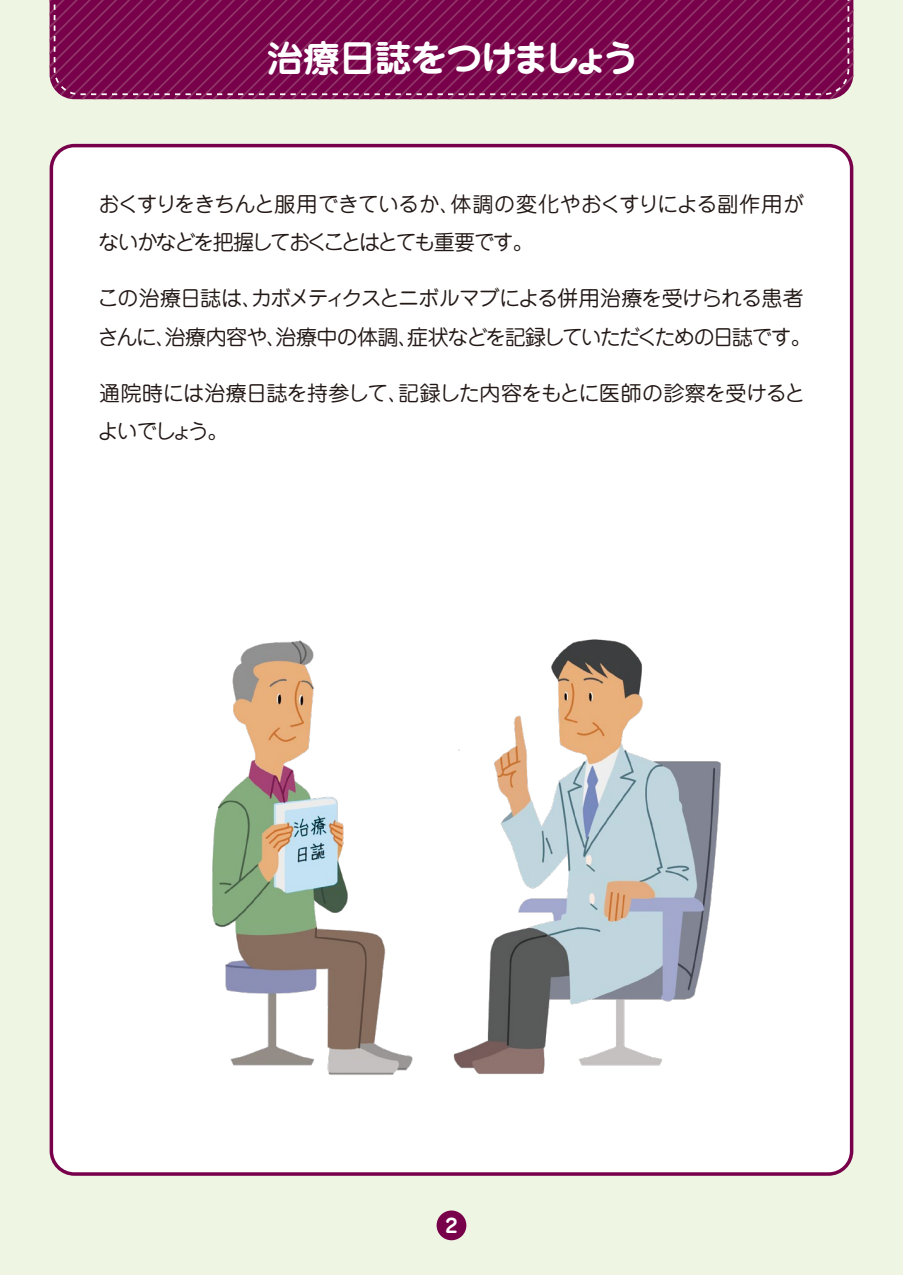
<style>
.page{position:relative;width:903px;height:1275px;background:#eef5e3}
.page>*{position:absolute;margin:0;border:0;box-sizing:border-box;transform-origin:0 0}
.t1{font:700 36.75px "Jun 501 Pro";letter-spacing:-.045em;color:#fff}
.t2{font:21px/38.5px "Jun 201 Pro";letter-spacing:-.055em;color:#221815}
.t3{font:21px/38.5px "Jun 201 Pro";letter-spacing:-.03em;color:#221815}
.t4{font:700 19.25px "Jun 501 Pro";color:#fff}
</style>
<div class="page">
<div style="left:50px;top:144px;width:803px;height:1032px;background:#fff"></div>
<svg style="left:50px;top:0;width:803px;height:99px;background:#821758"></svg>
<img style="left:206px;top:634px;width:520px;height:446px">
<div style="left:437px;top:1210px;width:29px;height:30px;background:#78004b;border-radius:50%"></div>
<svg style="left:53px;top:0;width:797px;height:96px;background:#7d0c52"></svg>
<h1 class="t1" style="left:267px;top:29px;width:374px">治療日誌をつけましょう</h1>
<p class="t2" style="left:99px;top:182px;width:707px">おくすりをきちんと服用できているか、体調の変化やおくすりによる副作用がないかなどを把握しておくことはとても重要です。</p>
<p class="t2" style="left:98px;top:277px;width:715px">この治療日誌は、カボメティクスとニボルマブによる併用治療を受けられる患者さんに、治療内容や、治療中の体調、症状などを記録していただくための日誌です。</p>
<p class="t3" style="left:98px;top:371px;width:709px">通院時には治療日誌を持参して、記録した内容をもとに医師の診察を受けるとよいでしょう。</p>
<p class="t4" style="left:445px;top:1210px;width:14px">2</p>
</div>
